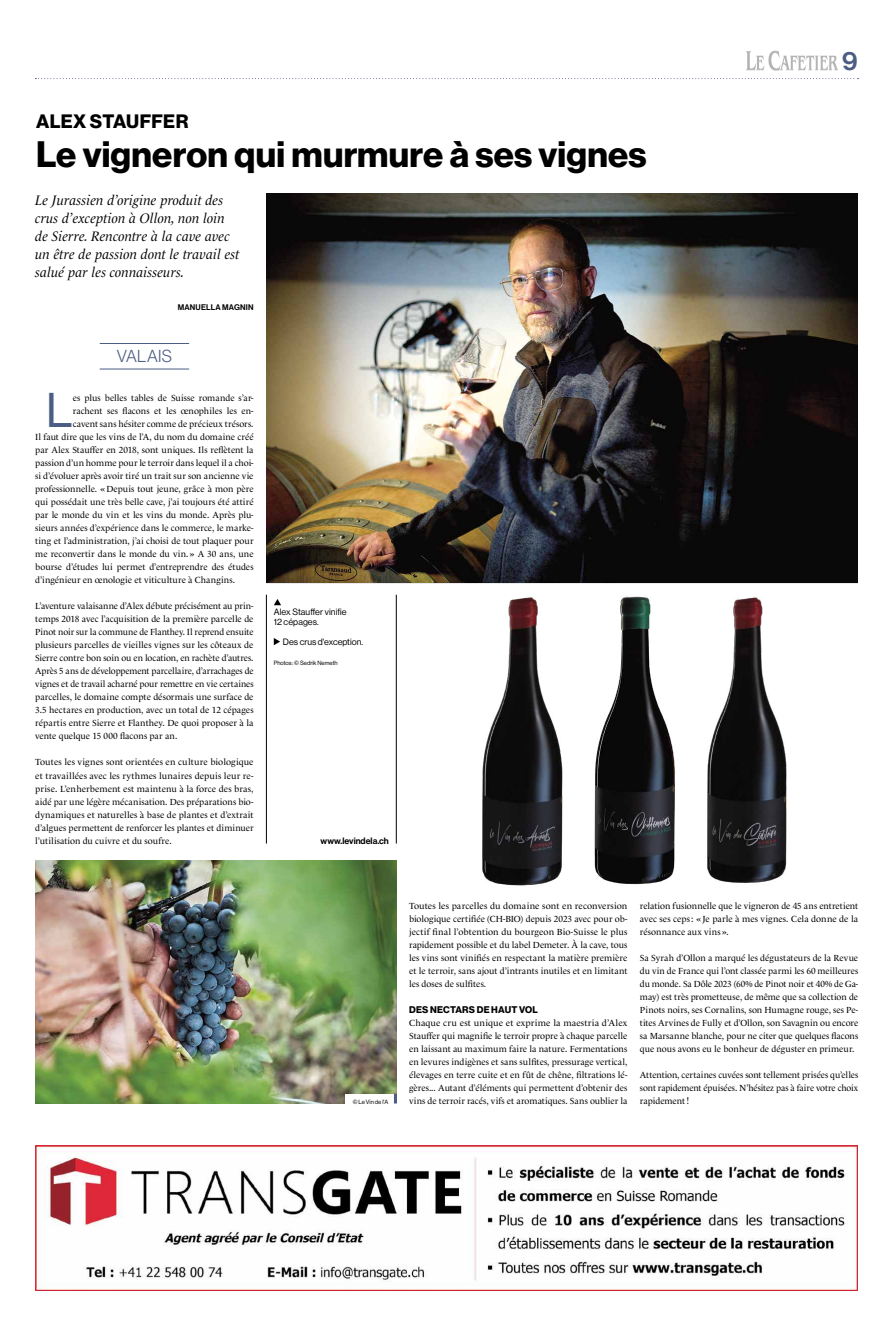
<style>
.page{position:relative;width:893px;height:1333px;background:#fff}
.page>*{position:absolute;margin:0;border:0;box-sizing:border-box;transform-origin:0 0}
.Texte_lettrine_canton{font:47.7px "N Haas Grotesk DS Pro 55 Rg";color:#4b5d83}
.Titre{font:36px "N Haas Grotesk DS Pro 75 Bd";letter-spacing:.005em;color:#000}
.t1{font:26px "N Haas Grotesk DS Pro 65 Md";color:#4b5d83}
.Titre-2{font:19px "N Haas Grotesk DS Pro 75 Bd";letter-spacing:.01em;color:#000}
.t2{font:17px "N Haas Grotesk DS Pro 45 Lt";letter-spacing:.02em;color:#4b5d83}
.t3{font:italic 14px/18px "Le Monde Livre Std";letter-spacing:.005em;color:#000}
.Texte_canton{font:9.5px "N Haas Grotesk DS Pro 75 Bd";letter-spacing:.02em;color:#000}
.Texte_canton-2{font:9px/13px "Le Monde Livre Std";color:#000;text-align:justify}
.Texte_lettrine_canton-2{font:9px "Le Monde Livre Std";color:#000}
.t4{font:9px/10px "N Haas Grotesk DS Pro 55 Rg";letter-spacing:.01em;color:#000}
.t5{font:9px "N Haas Grotesk DS Pro 65 Md";color:#000}
.t6{font:8px "N Haas Grotesk DS Pro 65 Md";letter-spacing:.02em;color:#000}
.t7{font:6px "N Haas Grotesk DS Pro 55 Rg";color:#000}
</style>
<div class="page">
<img style="left:746px;top:51px;width:92px;height:20px">
<svg style="left:35px;top:78px;width:823px;height:1px"></svg>
<img style="left:35px;top:1145px;width:822px;height:145px">
<hr style="left:100px;top:368px;width:89px;height:1px;background:#4b5d83">
<hr style="left:100px;top:343px;width:89px;height:1px;background:#4b5d83">
<hr style="left:266px;top:594px;width:1px;height:249px;background:#000">
<hr style="left:396px;top:594px;width:1px;height:249px;background:#000">
<img style="left:266px;top:193px;width:591px;height:390px">
<svg style="left:274px;top:599px;width:7px;height:6px"></svg>
<svg style="left:274px;top:638px;width:6px;height:7px"></svg>
<img style="left:482px;top:597px;width:81px;height:289px">
<img style="left:584px;top:575px;width:100px;height:310px">
<img style="left:694px;top:581px;width:107px;height:302px">
<img style="left:35px;top:860px;width:362px;height:243px">
<div style="left:346px;top:1093px;width:51px;height:15px;background:#fff"></div>
<svg style="left:394px;top:1095px;width:3px;height:6px"></svg>
<p class="Titre-2" style="left:36px;top:110px;width:154px">ALEX STAUFFER</p>
<p class="Titre" style="left:36px;top:133px;width:612px">Le vigneron qui murmure à ses vignes</p>
<p class="t3" style="left:35px;top:191px;width:206px">Le Jurassien d’origine produit des crus d’exception à Ollon, non loin de Sierre. Rencontre à la cave avec un être de passion dont le travail est salué par les connaisseurs.</p>
<p class="t6" style="left:178px;top:303px;width:77px">MANUELLA MAGNIN</p>
<p class="t2" style="left:117px;top:347px;width:57px">VALAIS</p>
<p class="Texte_lettrine_canton" style="left:46px;top:383px;width:28px">L</p>
<p class="Texte_lettrine_canton-2" style="left:73px;top:393px;width:182px">es plus belles tables de Suisse romande s’ar-</p>
<p class="Texte_lettrine_canton-2" style="left:73px;top:406px;width:182px">rachent ses flacons et les œnophiles les en-</p>
<p class="Texte_lettrine_canton-2" style="left:73px;top:419px;width:182px">cavent sans hésiter comme de précieux trésors.</p>
<p class="Texte_lettrine_canton-2" style="left:35px;top:432px;width:220px">Il faut dire que les vins de l’A, du nom du domaine créé</p>
<p class="Texte_lettrine_canton-2" style="left:35px;top:445px;width:220px">par Alex Stauffer en 2018, sont uniques. Ils reflètent la</p>
<p class="Texte_lettrine_canton-2" style="left:35px;top:458px;width:220px">passion d’un homme pour le terroir dans lequel il a choi-</p>
<p class="Texte_lettrine_canton-2" style="left:35px;top:471px;width:220px">si d’évoluer après avoir tiré un trait sur son ancienne vie</p>
<p class="Texte_lettrine_canton-2" style="left:35px;top:484px;width:220px">professionnelle. «Depuis tout jeune, grâce à mon père</p>
<p class="Texte_lettrine_canton-2" style="left:35px;top:497px;width:220px">qui possédait une très belle cave, j’ai toujours été attiré</p>
<p class="Texte_lettrine_canton-2" style="left:35px;top:510px;width:220px">par le monde du vin et les vins du monde. Après plu-</p>
<p class="Texte_lettrine_canton-2" style="left:35px;top:523px;width:220px">sieurs années d’expérience dans le commerce, le marke-</p>
<p class="Texte_lettrine_canton-2" style="left:35px;top:536px;width:220px">ting et l’administration, j’ai choisi de tout plaquer pour</p>
<p class="Texte_lettrine_canton-2" style="left:35px;top:549px;width:220px">me reconvertir dans le monde du vin.» A 30 ans, une</p>
<p class="Texte_lettrine_canton-2" style="left:35px;top:562px;width:220px">bourse d’études lui permet d’entreprendre des études</p>
<p class="Texte_lettrine_canton-2" style="left:35px;top:575px;width:201px">d’ingénieur en œnologie et viticulture à Changins.</p>
<p class="Texte_canton-2" style="left:35px;top:599px;width:220px">L’aventure valaisanne d’Alex débute précisément au prin&shy;temps 2018 avec l’acquisition de la première parcelle de Pinot noir sur la commune de Flanthey. Il reprend ensuite plusieurs parcelles de vieilles vignes sur les côteaux de Sierre contre bon soin ou en location, en rachète d’autres.<br>Après 5 ans de développement parcellaire, d’arrachages de vignes et de travail acharné pour remettre en vie certaines parcelles, le domaine compte désormais une surface de 3.5 hectares en production, avec un total de 12 cépages répartis entre Sierre et Flanthey. De quoi proposer à la vente quelque 15 000 flacons par an.</p>
<p class="Texte_canton-2" style="left:35px;top:755px;width:220px">Toutes les vignes sont orientées en culture biologique et travaillées avec les rythmes lunaires depuis leur re&shy;prise. L’enherbement est maintenu à la force des bras, aidé par une légère mécanisation. Des préparations bio&shy;dynamiques et naturelles à base de plantes et d’extrait d’algues permettent de renforcer les plantes et diminuer l’utilisation du cuivre et du soufre.</p>
<p class="t4" style="left:274px;top:607px;width:74px">Alex Stauffer vinifie<br>12 cépages.</p>
<p class="t4" style="left:283px;top:637px;width:82px">Des crus d'exception.</p>
<p class="t7" style="left:274px;top:659px;width:65px">Photos : © Sedrik Nemeth</p>
<p class="t5" style="left:321px;top:835px;width:70px">www.levindela.ch</p>
<h3 class="t1" style="left:842px;top:45px;width:17px">9</h3>
<p class="t7" style="left:353px;top:1098px;width:37px">© Le Vin de l'A</p>
<p class="Texte_canton-2" style="left:409px;top:898px;width:220px">Toutes les parcelles du domaine sont en reconversion biologique certifiée (CH-BIO) depuis 2023 avec pour ob&shy;jectif final l’obtention du bourgeon Bio-Suisse le plus rapidement possible et du label Demeter. À la cave, tous les vins sont vinifiés en respectant la matière première et le terroir, sans ajout d’intrants inutiles et en limitant les doses de sulfites.</p>
<p class="Texte_canton" style="left:409px;top:1003px;width:130px">DES NECTARS DE HAUT VOL</p>
<p class="Texte_canton-2" style="left:409px;top:1015px;width:220px">Chaque cru est unique et exprime la maestria d’Alex Stauffer qui magnifie le terroir propre à chaque parcelle en laissant au maximum faire la nature. Fermentations en levures indigènes et sans sulfites, pressurage vertical, élevages en terre cuite et en fût de chêne, filtrations lé&shy;gères... Autant d’éléments qui permettent d’obtenir des vins de terroir racés, vifs et aromatiques. Sans oublier la</p>
<p class="Texte_canton-2" style="left:640px;top:898px;width:220px">relation fusionnelle que le vigneron de 45 ans entretient avec ses ceps: «Je parle à mes vignes. Cela donne de la résonnance aux vins».</p>
<p class="Texte_canton-2" style="left:640px;top:950px;width:220px">Sa Syrah d’Ollon a marqué les dégustateurs de la Revue du vin de France qui l’ont classée parmi les 60 meilleures du monde. Sa Dôle 2023 (60% de Pinot noir et 40% de Ga&shy;may) est très prometteuse, de même que sa collection de Pinots noirs, ses Cornalins, son Humagne rouge, ses Pe&shy;tites Arvines de Fully et d’Ollon, son Savagnin ou encore sa Marsanne blanche, pour ne citer que quelques flacons que nous avons eu le bonheur de déguster en primeur.</p>
<p class="Texte_canton-2" style="left:640px;top:1067px;width:220px">Attention, certaines cuvées sont tellement prisées qu’elles sont rapidement épuisées. N’hésitez pas à faire votre choix rapidement!</p>
</div>
